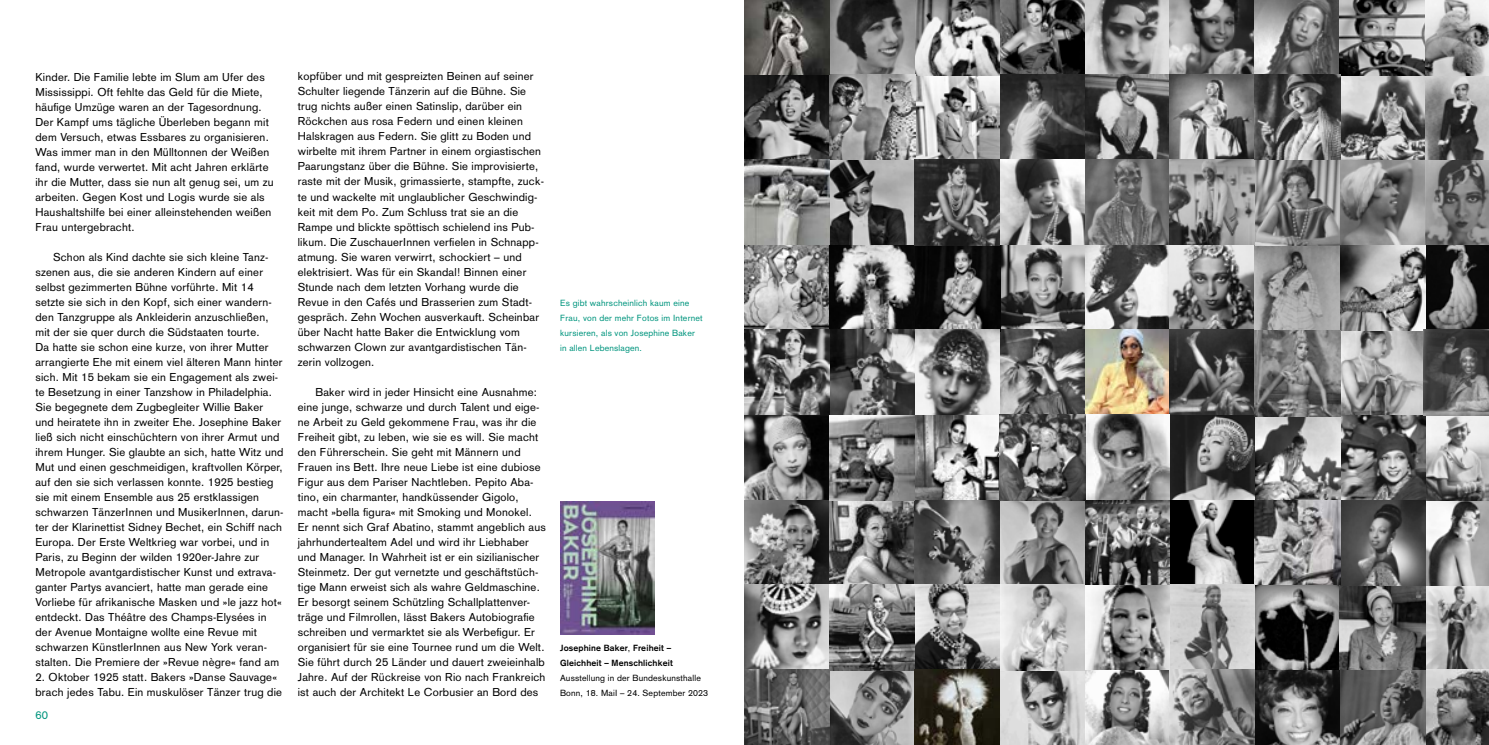
<style>
.page{position:relative;width:1489px;height:745px;background:#fff}
.page>*{position:absolute;margin:0;border:0;box-sizing:border-box;transform-origin:0 0}
.t1{font:11.25px/15px "Akzidenz Grotesk";letter-spacing:.02em;color:#000}
.t2{font:11.25px "Akzidenz Grotesk";color:#00957e}
.t3{font:8.75px/15px "Akzidenz Grotesk";letter-spacing:.02em;color:#00957e}
.t4{font:8.75px/15px "Akzidenz Grotesk";letter-spacing:.02em;color:#000}
.t5{font:700 8.75px/15px "Akzidenz Grotesk";letter-spacing:.02em;color:#000}
.s1{font-weight:400}
</style>
<div class="page">
<img style="left:999px;top:0;width:170px;height:500px">
<img style="left:1425px;top:0;width:63px;height:669px">
<img style="left:914px;top:0;width:86px;height:331px">
<img style="left:914px;top:329px;width:85px;height:171px">
<img style="left:744px;top:0;width:171px;height:159px">
<img style="left:830px;top:159px;width:84px;height:425px">
<img style="left:744px;top:159px;width:86px;height:510px">
<img style="left:914px;top:500px;width:171px;height:84px">
<img style="left:1169px;top:0;width:85px;height:669px">
<img style="left:1340px;top:669px;width:148px;height:75px">
<img style="left:1254px;top:0;width:86px;height:744px">
<img style="left:1339px;top:0;width:86px;height:669px">
<img style="left:999px;top:584px;width:86px;height:160px">
<img style="left:1085px;top:669px;width:169px;height:75px">
<img style="left:744px;top:669px;width:255px;height:75px">
<img style="left:829px;top:584px;width:170px;height:85px">
<img style="left:1085px;top:500px;width:84px;height:169px">
<img style="left:560px;top:501px;width:95px;height:133px">
<p class="t1" style="left:35px;top:69px;width:240px">Kinder. Die Familie lebte im Slum am Ufer des Mississippi. Oft fehlte das Geld für die Miete, häufige Umzüge waren an der Tagesordnung.<br>Der Kampf ums tägliche Überleben begann mit dem Versuch, etwas Essbares zu organisieren.<br>Was immer man in den Mülltonnen der Weißen fand, wurde verwertet. Mit acht Jahren erklärte ihr die Mutter, dass sie nun alt genug sei, um zu arbeiten. Gegen Kost und Logis wurde sie als Haushaltshilfe bei einer alleinstehenden weißen Frau untergebracht.</p>
<p class="t1" style="left:35px;top:249px;width:250px;text-indent:18px">Schon als Kind dachte sie sich kleine Tanz&shy;szenen aus, die sie anderen Kindern auf einer selbst gezimmerten Bühne vorführte. Mit 14 setzte sie sich in den Kopf, sich einer wandern&shy;den Tanzgruppe als Ankleiderin anzuschließen, mit der sie quer durch die Südstaaten tourte.<br>Da hatte sie schon eine kurze, von ihrer Mutter arrangierte Ehe mit einem viel älteren Mann hinter sich. Mit 15 bekam sie ein Engagement als zwei&shy;te Besetzung in einer Tanzshow in Philadelphia.<br>Sie begegnete dem Zugbegleiter Willie Baker und heiratete ihn in zweiter Ehe. Josephine Baker ließ sich nicht einschüchtern von ihrer Armut und ihrem Hunger. Sie glaubte an sich, hatte Witz und Mut und einen geschmeidigen, kraftvollen Körper, auf den sie sich verlassen konnte. 1925 bestieg sie mit einem Ensemble aus 25 erstklassigen schwarzen TänzerInnen und MusikerInnen, darun&shy;ter der Klarinettist Sidney Bechet, ein Schiff nach Europa. Der Erste Weltkrieg war vorbei, und in Paris, zu Beginn der wilden 1920er-Jahre zur Metropole avantgardistischer Kunst und extrava&shy;ganter Partys avanciert, hatte man gerade eine Vorliebe für afrikanische Masken und »le jazz hot« entdeckt. Das Théâtre des Champs-Elysées in der Avenue Montaigne wollte eine Revue mit schwarzen KünstlerInnen aus New York veran&shy;stalten. Die Premiere der »Revue nègre« fand am</p>
<p class="t1" style="left:35px;top:669px;width:248px">2. Oktober 1925 statt. Bakers »Danse Sauvage« brach jedes Tabu. Ein muskulöser Tänzer trug die</p>
<p class="t2" style="left:35px;top:708px;width:14px">60</p>
<p class="t1" style="left:298px;top:69px;width:248px">kopfüber und mit gespreizten Beinen auf seiner Schulter liegende Tänzerin auf die Bühne. Sie trug nichts außer einen Satinslip, darüber ein Röckchen aus rosa Federn und einen kleinen Halskragen aus Federn. Sie glitt zu Boden und wirbelte mit ihrem Partner in einem orgiastischen Paarungstanz über die Bühne. Sie improvisierte, raste mit der Musik, grimassierte, stampfte, zuck&shy;te und wackelte mit unglaublicher Geschwindig&shy;keit mit dem Po. Zum Schluss trat sie an die Rampe und blickte spöttisch schielend ins Pub&shy;likum. Die ZuschauerInnen verfielen in Schnapp&shy;atmung. Sie waren verwirrt, schockiert – und elektrisiert. Was für ein Skandal! Binnen einer Stunde nach dem letzten Vorhang wurde die Revue in den Cafés und Brasserien zum Stadt&shy;gespräch. Zehn Wochen ausverkauft. Scheinbar über Nacht hatte Baker die Entwicklung vom schwarzen Clown zur avantgardistischen Tän&shy;zerin vollzogen.</p>
<p class="t1" style="left:298px;top:384px;width:249px;text-indent:18px">Baker wird in jeder Hinsicht eine Ausnahme: eine junge, schwarze und durch Talent und eige&shy;ne Arbeit zu Geld gekommene Frau, was ihr die Freiheit gibt, zu leben, wie sie es will. Sie macht den Führerschein. Sie geht mit Männern und Frauen ins Bett. Ihre neue Liebe ist eine dubiose Figur aus dem Pariser Nachtleben. Pepito Aba&shy;tino, ein charmanter, handküssender Gigolo, macht »bella figura« mit Smoking und Monokel.<br>Er nennt sich Graf Abatino, stammt angeblich aus jahrhundertealtem Adel und wird ihr Liebhaber und Manager. In Wahrheit ist er ein sizilianischer Steinmetz. Der gut vernetzte und geschäftstüch&shy;tige Mann erweist sich als wahre Geldmaschine.<br>Er besorgt seinem Schützling Schallplattenver&shy;träge und Filmrollen, lässt Bakers Autobiografie schreiben und vermarktet sie als Werbefigur. Er organisiert für sie eine Tournee rund um die Welt.<br>Sie führt durch 25 Länder und dauert zweieinhalb Jahre. Auf der Rückreise von Rio nach Frankreich ist auch der Architekt Le Corbusier an Bord des</p>
<p class="t3" style="left:560px;top:295px;width:144px">Es gibt wahrscheinlich kaum eine<br>Frau, von der mehr Fotos im Internet kursieren, als von Josephine Baker in allen Lebenslagen.</p>
<p class="t5" style="left:560px;top:640px;width:114px">Josephine Baker<span class="s1">,</span> Freiheit –<br>Gleichheit – Menschlichkeit</p>
<p class="t4" style="left:560px;top:670px;width:149px">Ausstellung in der Bundeskunsthalle<br>Bonn, 18. MaiI – 24. September 2023</p>
</div>
